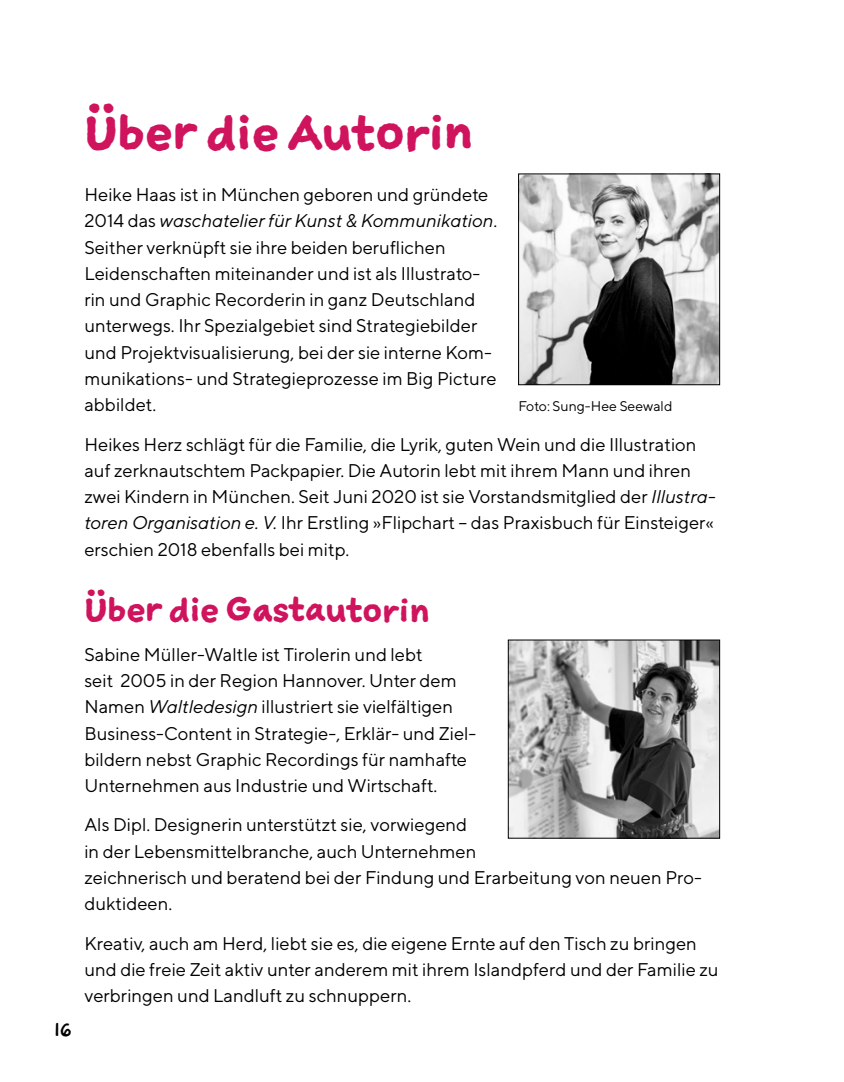
<style>
.page{position:relative;width:844px;height:1082px;background:#fff}
.page>*{position:absolute;margin:0;border:0;box-sizing:border-box;transform-origin:0 0}
.t1{font:700 45.5px "Sketchnote Text";color:#cf145d}
.t2{font:700 31.5px "Sketchnote Text";color:#cf145d}
.t3{font:18.38px/26.2px "TT Norms";color:#000}
.t4{font:17.5px "Sketchnote Text";color:#000}
.t5{font:14px "TT Norms";color:#000}
.s1{font-style:italic}
</style>
<div class="page">
<img style="left:510px;top:641px;width:207px;height:195px">
<div style="left:508px;top:639px;width:211px;height:199px;border:1px solid #000"></div>
<img style="left:520px;top:176px;width:197px;height:207px">
<div style="left:518px;top:174px;width:201px;height:211px;border:1px solid #000"></div>
<h1 class="t1" style="left:84px;top:101px;width:390px">Über die Autorin</h1>
<p class="t4" style="left:55px;top:1017px;width:19px">16</p>
<p class="t3" style="left:84px;top:181px;width:414px">Heike Haas ist in München geboren und gründete 2014 das <span class="s1">waschatelier für Kunst &amp; Kommunikation</span>.<br>Seither verknüpft sie ihre beiden beruflichen Leidenschaften miteinander und ist als Illustrato&shy;rin und Graphic Recorderin in ganz Deutschland unterwegs. Ihr Spezialgebiet sind Strategiebilder und Projektvisualisierung, bei der sie interne Kom&shy;munikations- und Strategieprozesse im Big Picture abbildet.</p>
<p class="t5" style="left:518px;top:397px;width:155px">Foto: Sung-Hee Seewald</p>
<p class="t3" style="left:84px;top:430px;width:632px">Heikes Herz schlägt für die Familie, die Lyrik, guten Wein und die Illustration auf zerknautschtem Packpapier. Die Autorin lebt mit ihrem Mann und ihren zwei Kindern in München. Seit Juni 2020 ist sie Vorstandsmitglied der <span class="s1">Illustra&shy;toren Organisation e. V.</span> Ihr Erstling »Flipchart – das Praxisbuch für Einsteiger« erschien 2018 ebenfalls bei mitp.</p>
<h2 class="t2" style="left:84px;top:588px;width:347px">Über die Gastautorin</h2>
<p class="t3" style="left:84px;top:640px;width:393px">Sabine Müller-Waltle ist Tirolerin und lebt<br>seit 2005 in der Region Hannover. Unter dem Namen <span class="s1">Waltledesign</span> illustriert sie vielfältigen Business-Content in Strategie-, Erklär- und Ziel&shy;bildern nebst Graphic Recordings für namhafte Unternehmen aus Industrie und Wirtschaft.</p>
<p class="t3" style="left:84px;top:811px;width:393px">Als Dipl. Designerin unterstützt sie, vorwiegend in der Lebensmittelbranche, auch Unternehmen</p>
<p class="t3" style="left:84px;top:864px;width:618px">zeichnerisch und beratend bei der Findung und Erarbeitung von neuen Pro&shy;duktideen.</p>
<p class="t3" style="left:84px;top:929px;width:635px">Kreativ, auch am Herd, liebt sie es, die eigene Ernte auf den Tisch zu bringen und die freie Zeit aktiv unter anderem mit ihrem Islandpferd und der Familie zu verbringen und Landluft zu schnuppern.</p>
</div>
